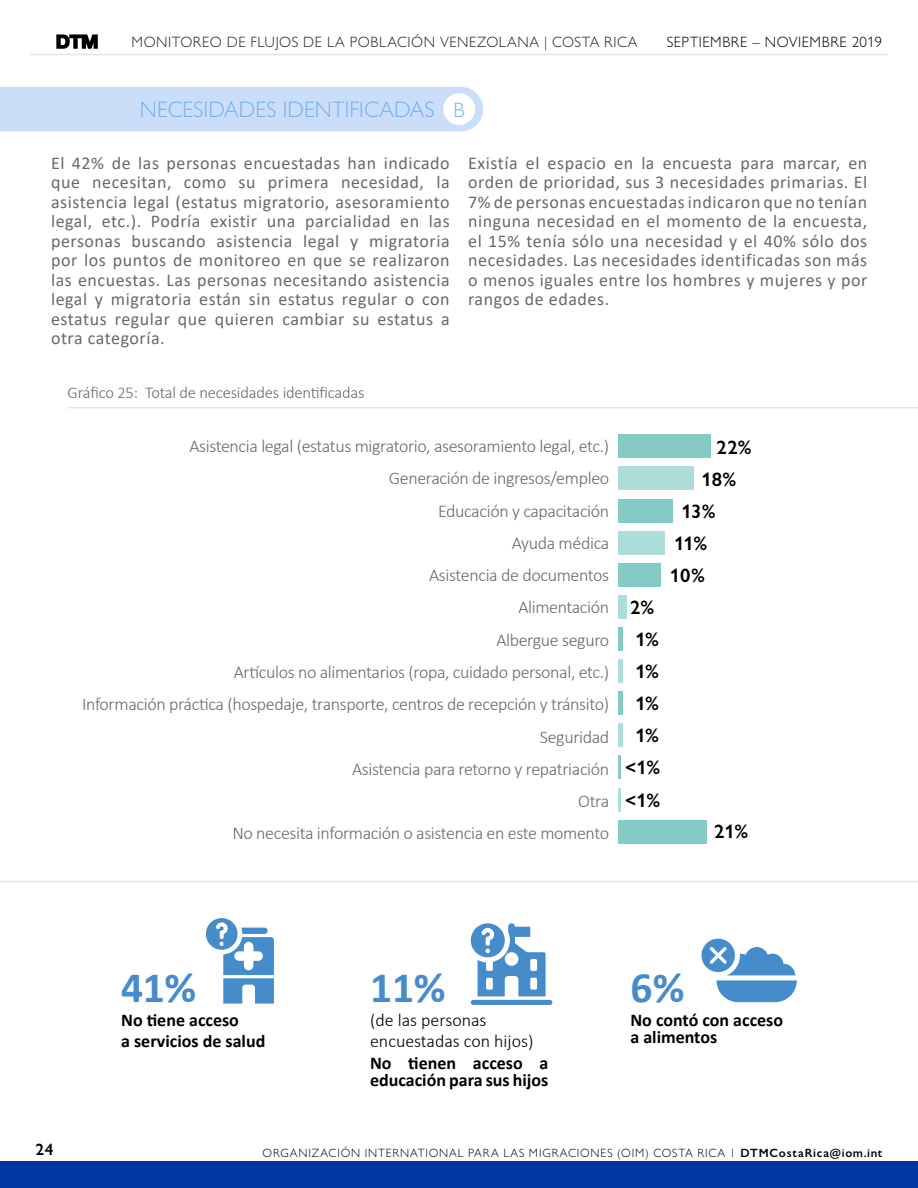
<style>
.page{position:relative;width:918px;height:1188px;background:#fff}
.page>*{position:absolute;margin:0;border:0;box-sizing:border-box;transform-origin:0 0}
.t1{font:700 43.5px "Calibri";color:#478cca}
.t2{font:300 22.5px "Gill Sans Nova";color:#77afee}
.t3{font:600 19.5px "Gill Sans Nova";letter-spacing:-.005em;color:#000}
.t4{font:18px/19.5px "Calibri";letter-spacing:.03em;color:#69696c;text-align:justify}
.t5{font:300 18px/32.2px "Calibri";letter-spacing:-.02em;color:#69696c;text-align:right}
.t6{font:700 18px/17.4px "Calibri";color:#000001}
.t7{font:300 18px/21.6px "Calibri";color:#000001}
.t8{font:300 16.5px "Calibri";letter-spacing:-.01em;color:#69696c}
.t9{font:600 16.5px "Gill Sans Nova";color:#000}
.t10{font:300 15px "Gill Sans Nova";letter-spacing:.035em;color:#231f20}
.t11{font:300 15px "Gill Sans Nova";letter-spacing:.04em;color:#000}
.t12{font:300 12px "Gill Sans Nova";letter-spacing:.07em;color:#000001}
.s1{font-size:21px}
.s2{font-weight:600}
</style>
<div class="page">
<div style="left:618px;top:435px;width:93px;height:23px;background:#85cac5"></div>
<div style="left:618px;top:467px;width:76px;height:23px;background:#aedcd9"></div>
<div style="left:618px;top:499px;width:55px;height:23px;background:#85cac5"></div>
<div style="left:618px;top:531px;width:46px;height:23px;background:#aedcd9"></div>
<div style="left:618px;top:563px;width:42px;height:23px;background:#85cac5"></div>
<div style="left:618px;top:595px;width:8px;height:23px;background:#aedcd9"></div>
<hr style="left:618px;top:627px;width:4px;height:24px;background:#85cac5">
<hr style="left:618px;top:660px;width:4px;height:23px;background:#aedcd9">
<hr style="left:618px;top:692px;width:4px;height:23px;background:#85cac5">
<hr style="left:618px;top:724px;width:4px;height:23px;background:#aedcd9">
<hr style="left:618px;top:756px;width:2px;height:23px;background:#85cac5">
<hr style="left:618px;top:788px;width:2px;height:23px;background:#aedcd9">
<div style="left:618px;top:820px;width:89px;height:23px;background:#85cac5"></div>
<svg style="left:206px;top:918px;width:68px;height:86px"></svg>
<svg style="left:701px;top:939px;width:96px;height:63px"></svg>
<div style="left:471px;top:1000px;width:81px;height:5px;background:#478cca;border-radius:3px"></div>
<svg style="left:471px;top:923px;width:75px;height:73px"></svg>
<hr style="left:68px;top:407px;width:850px;height:1px;background:#e5e2e3">
<hr style="left:0;top:881px;width:918px;height:1px;background:#e5e2e3">
<div style="left:0;top:87px;width:484px;height:45px;background:#cbdef9"></div>
<div style="left:443px;top:93px;width:32px;height:32px;background:#fff;border-radius:50%"></div>
<svg style="left:56px;top:34px;width:42px;height:15px"></svg>
<hr style="left:30px;top:54px;width:858px;height:1px;background:#e3e3e3">
<div style="left:0;top:1161px;width:918px;height:27px;background:#00369f"></div>
<p class="t10" style="left:132px;top:33px;width:507px">MONITOREO DE FLUJOS DE LA POBLACIÓN VENEZOLANA | COSTA RICA</p>
<p class="t11" style="left:667px;top:33px;width:217px">SEPTIEMBRE – NOVIEMBRE 2019</p>
<p class="t2" style="left:140px;top:96px;width:326px">NECESIDADES IDENTIFICADAS <span class="s1">B</span></p>
<p class="t4" style="left:51px;top:152px;width:400px">El 42% de las personas encuestadas han indicado que necesitan, como su primera necesidad, la asistencia legal (estatus migratorio, asesoramiento legal, etc.). Podría existir una parcialidad en las personas buscando asistencia legal y migratoria por los puntos de monitoreo en que se realizaron las encuestas. Las personas necesitando asistencia legal y migratoria están sin estatus regular o con estatus regular que quieren cambiar su estatus a otra categoría.</p>
<p class="t4" style="left:468px;top:152px;width:401px">Existía el espacio en la encuesta para marcar, en orden de prioridad, sus 3 necesidades primarias. El 7% de personas encuestadas indicaron que no tenían ninguna necesidad en el momento de la encuesta, el 15% tenía sólo una necesidad y el 40% sólo dos necesidades. Las necesidades identificadas son más o menos iguales entre los hombres y mujeres y por rangos de edades.</p>
<p class="t8" style="left:68px;top:382px;width:299px">Gráfico 25: Total de necesidades identificadas</p>
<p class="t5" style="left:82px;top:430px;width:529px">Asistencia legal (estatus migratorio, asesoramiento legal, etc.)<br>Generación de ingresos/empleo<br>Educación y capacitación<br>Ayuda médica<br>Asistencia de documentos<br>Alimentación<br>Albergue seguro<br>Artículos no alimentarios (ropa, cuidado personal, etc.)<br>Información práctica (hospedaje, transporte, centros de recepción y tránsito)<br>Seguridad<br>Asistencia para retorno y repatriación<br>Otra<br>No necesita información o asistencia en este momento</p>
<p class="t3" style="left:630px;top:595px;width:26px">2%</p>
<p class="t3" style="left:635px;top:628px;width:25px">1%</p>
<p class="t3" style="left:635px;top:660px;width:25px">1%</p>
<p class="t3" style="left:635px;top:692px;width:25px">1%</p>
<p class="t3" style="left:635px;top:724px;width:25px">1%</p>
<p class="t3" style="left:625px;top:756px;width:37px">&lt;1%</p>
<p class="t3" style="left:625px;top:788px;width:37px">&lt;1%</p>
<p class="t3" style="left:716px;top:435px;width:37px">22%</p>
<p class="t3" style="left:701px;top:467px;width:37px">18%</p>
<p class="t3" style="left:681px;top:499px;width:36px">13%</p>
<p class="t3" style="left:674px;top:531px;width:35px">11%</p>
<p class="t3" style="left:670px;top:563px;width:37px">10%</p>
<p class="t3" style="left:714px;top:820px;width:36px">21%</p>
<p class="t9" style="left:35px;top:1139px;width:20px">24</p>
<h1 class="t1" style="left:121px;top:957px;width:77px">41%</h1>
<p class="t6" style="left:121px;top:1009px;width:146px;line-height:21.6px">No tiene acceso<br>a servicios de salud</p>
<h1 class="t1" style="left:370px;top:957px;width:77px">11%</h1>
<p class="t7" style="left:370px;top:1009px;width:165px">(de las personas encuestadas con hijos)</p>
<p class="t6" style="left:370px;top:1054px;width:180px">No tienen acceso a educación para sus hijos</p>
<h1 class="t1" style="left:630px;top:957px;width:56px">6%</h1>
<p class="t6" style="left:630px;top:1011px;width:154px">No contó con acceso a alimentos</p>
<p class="t12" style="left:263px;top:1146px;width:621px">ORGANIZACIÓN INTERNATIONAL PARA LAS MIGRACIONES (OIM) COSTA RICA 1 <span class="s2">DTMCostaRica@iom.int</span></p>
</div>
